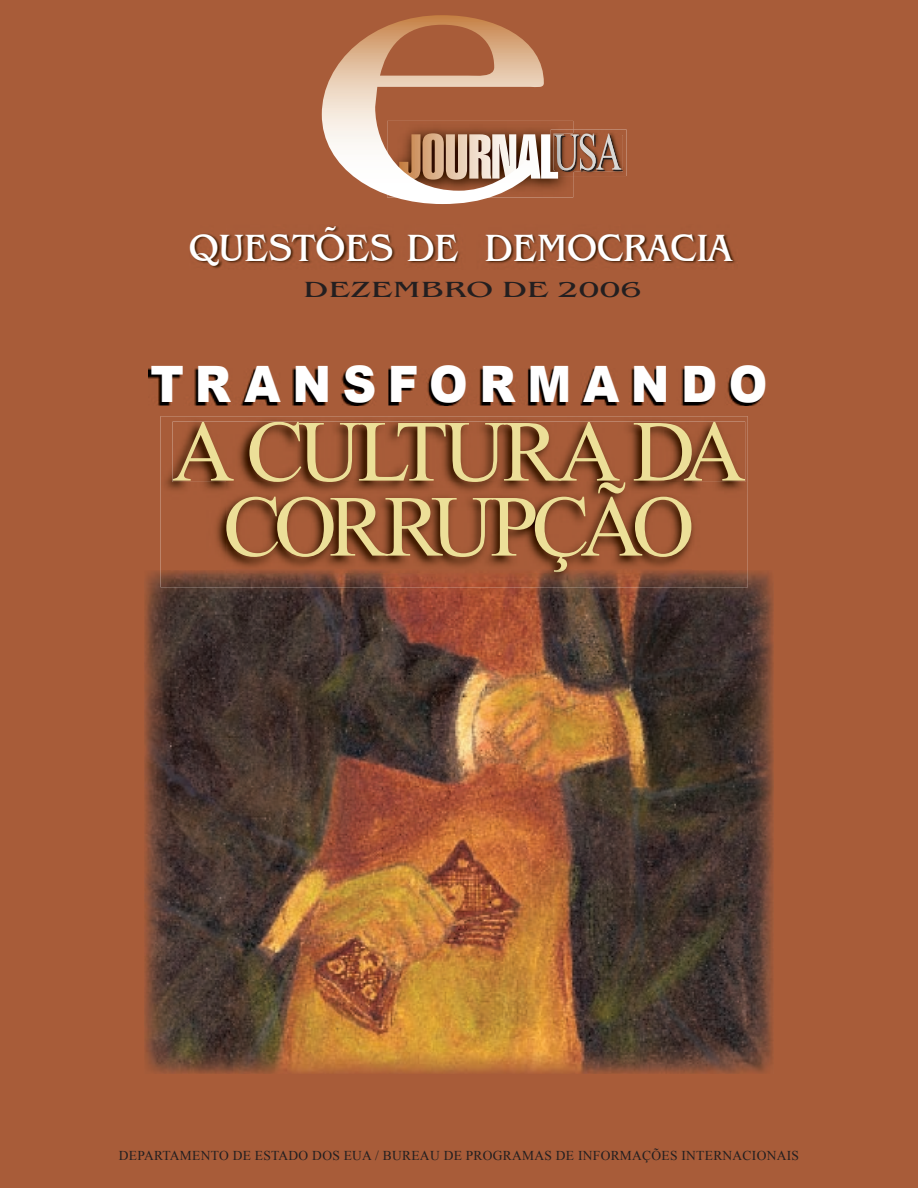
<style>
.page{position:relative;width:918px;height:1188px;background:#a85c39}
.page>*{position:absolute;margin:0;border:0;box-sizing:border-box;transform-origin:0 0}
.t1{font:87px "Times New Roman";letter-spacing:-.05em;color:#ecdf98}
.t2{font:87px "Times New Roman";letter-spacing:-.08em;color:#ecdf98}
.t3{font:52.95px "Times New Roman";color:#dad8d5;scale:.68 1}
.t4{font:900 50.25px "Arial";letter-spacing:.25em;color:#fff;scale:.93 1}
.t5{font:39px "Benguiat IT Cby BT";color:#fff}
.t6{font:22.5px "Benguiat Itc TEE";color:#231f20;scale:1.5 1}
.t7{font:13.5px "Times New Roman";letter-spacing:.02em;color:#231f20}
</style>
<div class="page">
<img style="left:190px;top:225px;width:547px;height:45px">
<img style="left:149px;top:369px;width:614px;height:37px">
<img style="left:573px;top:130px;width:54px;height:46px">
<img style="left:573px;top:135px;width:50px;height:37px">
<svg style="left:573px;top:135px;width:48px;height:35px;background:#a6755c"></svg>
<img style="left:161px;top:416px;width:587px;height:154px">
<img style="left:173px;top:422px;width:572px;height:60px">
<img style="left:226px;top:482px;width:465px;height:88px">
<hr style="left:226px;top:481px;width:465px;height:1px;background:#ecdf98">
<img style="left:144px;top:570px;width:630px;height:504px">
<img style="left:226px;top:570px;width:465px;height:3px">
<svg style="left:322px;top:15px;width:251px;height:189px;background:#bf8b6f"></svg>
<hr style="left:170px;top:272px;width:588px;height:1px;background:#a85c39">
<hr style="left:170px;top:274px;width:588px;height:1px;background:#a85c39">
<hr style="left:170px;top:277px;width:588px;height:1px;background:#a85c39">
<h2 class="t3" style="left:553px;top:116px;width:102px">USA</h2>
<h3 class="t5" style="left:189px;top:224px;width:545px">QUESTÕES DE DEMOCRACIA</h3>
<h3 class="t6" style="left:303px;top:277px;width:227px">DEZEMBRO DE 2006</h3>
<h3 class="t4" style="left:150px;top:348px;width:665px">TRANSFORMANDO</h3>
<h1 class="t1" style="left:172px;top:393px;width:576px">A CULTURA DA</h1>
<h1 class="t2" style="left:223px;top:468px;width:473px">CORRUPÇÃO</h1>
<p class="t7" style="left:119px;top:1146px;width:682px">DEPARTAMENTO DE ESTADO DOS EUA / BUREAU DE PROGRAMAS DE INFORMAÇÕES INTERNACIONAIS</p>
</div>
